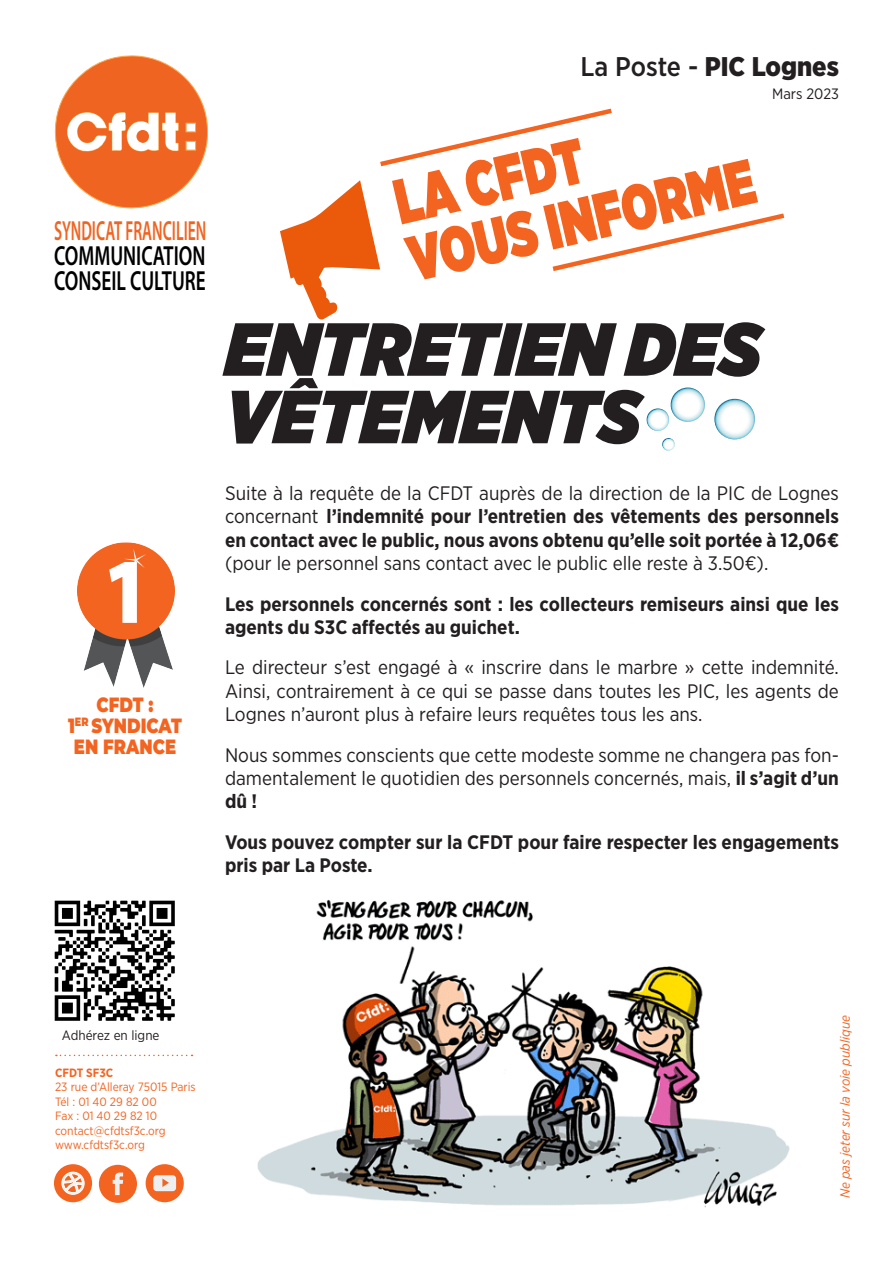
<style>
.page{position:relative;width:893px;height:1263px;background:#fff}
.page>*{position:absolute;margin:0;border:0;box-sizing:border-box;transform-origin:0 0}
.t1{font:italic 900 75px/67.5px "Gotham Narrow";color:#231f20}
.t2{font:900 63.75px "Gotham Narrow";color:#f36421;scale:.8 1}
.t3{font:600 27.75px/24.9px "Myriad Pro";color:#000;text-align:justify;scale:.7 1}
.t4{font:900 27px "Gotham Narrow";color:#231f20}
.t5{font:900 20.7px "Montserrat";color:#f36421;scale:.8 1}
.t6{font:19.5px/23.4px "Gotham Narrow";color:#231f20;text-align:justify}
.t7{font:700 19.5px/23.4px "Gotham Narrow";color:#231f20}
.t8{font:15px "Gotham Narrow";color:#231f20}
.t9{font:italic 13.5px "Gotham Narrow";color:#f36421}
.t10{font:13.5px "Gotham Narrow";color:#231f20}
.t11{font:12px/14.4px "Gotham Narrow";color:#f36421}
.s1{color:#f06422}
.s2{font-weight:500}
.s3{font-weight:700}
</style>
<div class="page">
<svg style="left:54px;top:55px;width:154px;height:154px"></svg>
<div style="left:54px;top:1164px;width:38px;height:38px;background:#f36421;border-radius:50%"></div>
<svg style="left:62px;top:1172px;width:23px;height:23px"></svg>
<div style="left:99px;top:1165px;width:38px;height:38px;background:#f36421;border-radius:50%"></div>
<svg style="left:113px;top:1172px;width:10px;height:23px"></svg>
<div style="left:146px;top:1164px;width:38px;height:38px;background:#f36421;border-radius:50%"></div>
<svg style="left:153px;top:1175px;width:23px;height:16px"></svg>
<svg style="left:56px;top:1055px;width:137px;height:1px"></svg>
<img style="left:54px;top:900px;width:121px;height:121px">
<img style="left:77px;top:543px;width:98px;height:145px">
<svg style="left:280px;top:180px;width:100px;height:140px"></svg>
<svg style="left:380px;top:108px;width:232px;height:59px"></svg>
<svg style="left:552px;top:213px;width:233px;height:58px"></svg>
<svg style="left:646px;top:387px;width:59px;height:44px"></svg>
<svg style="left:662px;top:438px;width:13px;height:13px"></svg>
<svg style="left:714px;top:399px;width:41px;height:40px"></svg>
<img style="left:257px;top:899px;width:533px;height:309px">
<p class="t3" style="left:54px;top:218px;width:219px"><span class="s1">SYNDICAT FRANCILIEN </span>COMMUNICATION CONSEIL CULTURE</p>
<p class="t5" style="left:96px;top:689px;width:73px">CFDT :</p>
<p class="t5" style="left:68px;top:710px;width:144px">1<sup>ER</sup> SYNDICAT</p>
<p class="t5" style="left:74px;top:731px;width:129px">EN FRANCE</p>
<p class="t4" style="left:580px;top:48px;width:260px"><span class="s2">La Poste -</span> PIC Lognes</p>
<p class="t8" style="left:772px;top:85px;width:68px">Mars 2023</p>
<p class="t2" style="left:386px;top:161px;width:243px;rotate:-13deg">LA CFDT</p>
<p class="t2" style="left:399px;top:218px;width:445px;rotate:-13deg">VOUS INFORME</p>
<p class="t1" style="left:225px;top:314px;width:538px">ENTRETIEN DES<br>VÊTEMENTS</p>
<p class="t6" style="left:225px;top:481px;width:615px">Suite à la requête de la CFDT auprès de la direction de la PIC de Lognes concernant <span class="s3">l’indemnité pour l’entretien des vêtements des personnels en contact avec le public, nous avons obtenu qu’elle soit portée à 12,06€ </span>(pour le personnel sans contact avec le public elle reste à 3.50€).</p>
<p class="t7" style="left:225px;top:592px;width:615px">Les personnels concernés sont : les collecteurs remiseurs ainsi que les agents du S3C affectés au guichet.</p>
<p class="t6" style="left:225px;top:655px;width:615px">Le directeur s’est engagé à « inscrire dans le marbre » cette indemnité.<br>Ainsi, contrairement à ce qui se passe dans toutes les PIC, les agents de Lognes n’auront plus à refaire leurs requêtes tous les ans.</p>
<p class="t6" style="left:225px;top:743px;width:615px">Nous sommes conscients que cette modeste somme ne changera pas fon&shy;damentalement le quotidien des personnels concernés, mais, <span class="s3">il s’agit d’un dû !</span></p>
<p class="t7" style="left:225px;top:830px;width:615px">Vous pouvez compter sur la CFDT pour faire respecter les engagements pris par La Poste.</p>
<p class="t10" style="left:62px;top:1027px;width:99px">Adhérez en ligne</p>
<p class="t11" style="left:55px;top:1065px;width:142px"><span class="s3">CFDT SF3C<br></span>23 rue d’Alleray 75015 Paris<br>Tél : 01 40 29 82 00</p>
<p class="t11" style="left:55px;top:1108px;width:112px">Fax : 01 40 29 82 10 contact@cfdtsf3c.org</p>
<p class="t11" style="left:55px;top:1137px;width:91px">www.cfdtsf3c.org</p>
<p class="t9" style="left:837px;top:1198px;width:185px;rotate:-90deg">Ne pas jeter sur la voie publique</p>
</div>
